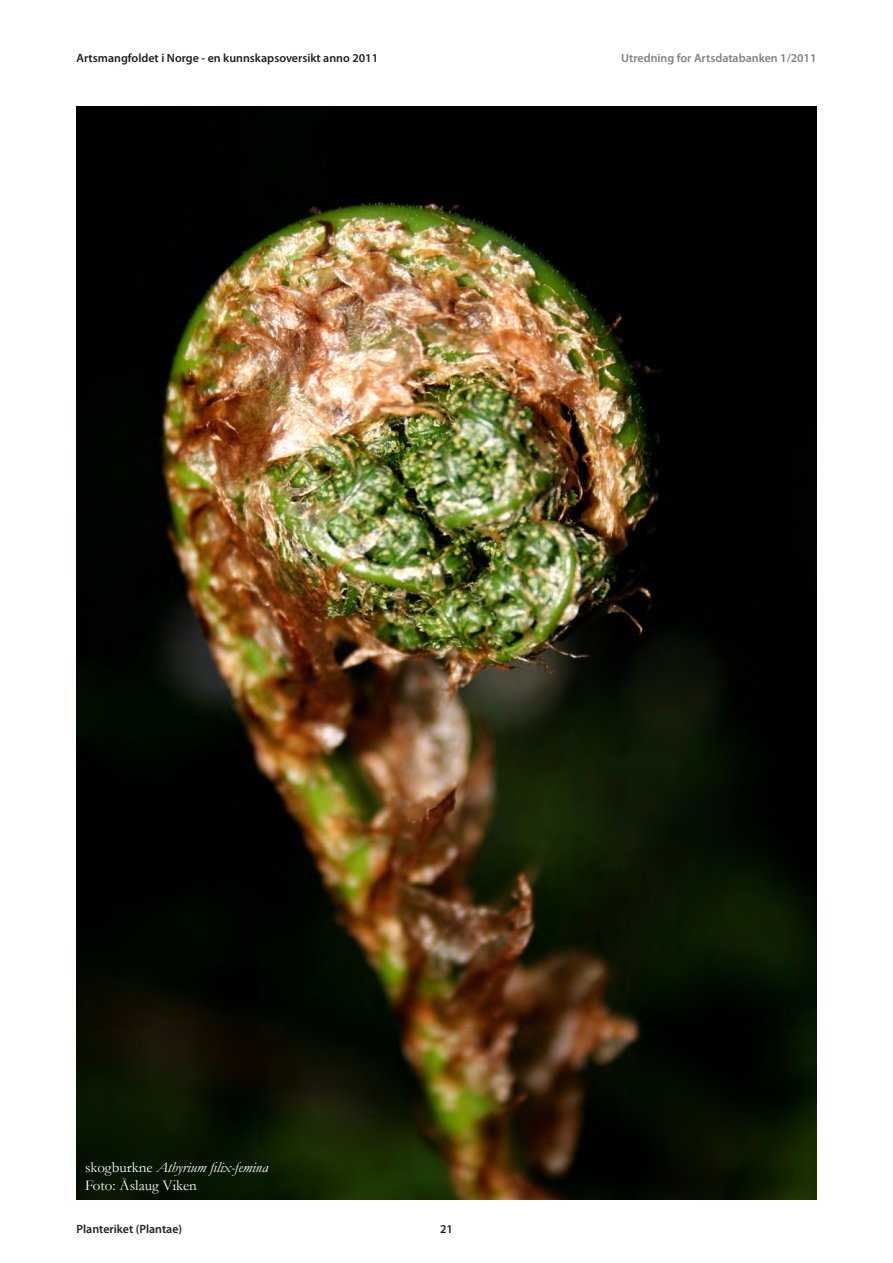
<style>
.page{position:relative;width:893px;height:1263px;background:#fff}
.page>*{position:absolute;margin:0;border:0;box-sizing:border-box;transform-origin:0 0}
.figur_bildetekst{font:italic 15px "Garamond";color:#fff}
.figur_bildetekst-2{font:15px "Garamond";color:#fff}
.t1{font:600 12px "Myriad Pro";color:#231f20}
.t2{font:600 12px "Myriad Pro";color:#808285}
.s1{font-style:normal}
</style>
<div class="page">
<img style="left:77px;top:106px;width:739px;height:1093px">
<p class="t1" style="left:77px;top:50px;width:303px">Artsmangfoldet i Norge - en kunnskapsoversikt anno 2011</p>
<p class="t2" style="left:621px;top:50px;width:197px">Utredning for Artsdatabanken 1/2011</p>
<p class="figur_bildetekst" style="left:85px;top:1157px;width:185px"><span class="s1">skogburkne</span> Athyrium filix-femina</p>
<p class="figur_bildetekst-2" style="left:85px;top:1175px;width:113px">Foto: Åslaug Viken</p>
<p class="t1" style="left:77px;top:1221px;width:107px">Planteriket (Plantae)</p>
<p class="t1" style="left:440px;top:1221px;width:14px">21</p>
</div>
